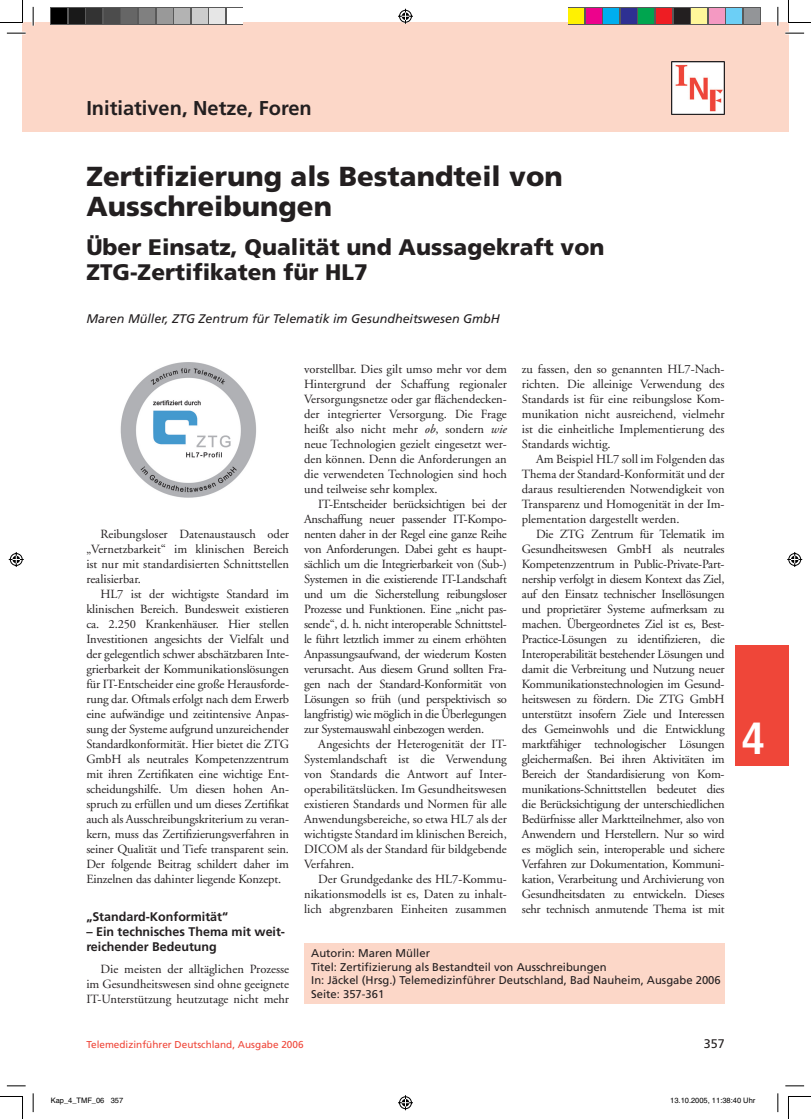
<style>
.page{position:relative;width:811px;height:1119px;background:#fff}
.page>*{position:absolute;margin:0;border:0;box-sizing:border-box;transform-origin:0 0}
.t1{font:700 condensed 45px "Frutiger";color:#fff}
.t2{font:900 27.5px/30px "Frutiger";color:#231f20}
.t3{font:900 22.5px/25px "Frutiger";color:#231f20}
.t4{font:700 20px "Frutiger";color:#231f20}
.t5{font:12.5px/15px "Adobe Garamond";color:#231f20;text-align:justify}
.t6{font:700 12.5px/15px "Frutiger";color:#231f20}
.t7{font:italic 12.5px "Frutiger";color:#231f20}
.t8{font:12.5px "Frutiger";color:#231f20}
.t9{font:11.25px/13.5px "Frutiger";color:#231f20}
.t10{font:10px "Frutiger";color:#ef4639}
.t11{font:7.5px "Helvetica";color:#000}
.s1{font-style:italic}
</style>
<div class="page">
<div style="left:22px;top:23px;width:11px;height:109px;background:#fcd7c8"></div>
<div style="left:33px;top:23px;width:755px;height:109px;background:#fcd7c8"></div>
<div style="left:735px;top:645px;width:53px;height:121px;background:#ef4639"></div>
<img style="left:671px;top:61px;width:53px;height:54px">
<div style="left:304px;top:943px;width:420px;height:61px;background:#fcd7c8"></div>
<img style="left:120px;top:363px;width:136px;height:135px">
<hr style="left:7px;top:32px;width:19px;height:3px;background:#fff">
<hr style="left:785px;top:32px;width:18px;height:3px;background:#fff">
<hr style="left:32px;top:7px;width:3px;height:19px;background:#fff">
<hr style="left:776px;top:7px;width:3px;height:19px;background:#fff">
<svg style="left:7px;top:33px;width:19px;height:1px"></svg>
<svg style="left:785px;top:33px;width:18px;height:1px"></svg>
<svg style="left:7px;top:1085px;width:19px;height:1px"></svg>
<svg style="left:785px;top:1085px;width:18px;height:1px"></svg>
<svg style="left:33px;top:7px;width:1px;height:19px"></svg>
<svg style="left:33px;top:1093px;width:1px;height:19px"></svg>
<svg style="left:777px;top:7px;width:1px;height:19px"></svg>
<svg style="left:777px;top:1093px;width:1px;height:19px"></svg>
<svg style="left:0;top:0;width:23px;height:23px"></svg>
<svg style="left:0;top:1096px;width:23px;height:23px"></svg>
<svg style="left:788px;top:0;width:22px;height:23px"></svg>
<svg style="left:788px;top:1096px;width:22px;height:23px"></svg>
<svg style="left:396px;top:8px;width:18px;height:16px"></svg>
<svg style="left:398px;top:1095px;width:15px;height:16px"></svg>
<svg style="left:8px;top:552px;width:16px;height:15px"></svg>
<svg style="left:787px;top:552px;width:16px;height:15px"></svg>
<svg style="left:51px;top:8px;width:192px;height:17px"></svg>
<div style="left:52px;top:9px;width:15px;height:15px;background:#000"></div>
<div style="left:69px;top:9px;width:15px;height:15px;background:#191919"></div>
<div style="left:87px;top:9px;width:15px;height:15px;background:#333"></div>
<div style="left:104px;top:9px;width:15px;height:15px;background:#4c4c4c"></div>
<div style="left:122px;top:9px;width:15px;height:15px;background:#666"></div>
<div style="left:139px;top:9px;width:15px;height:15px;background:#808080"></div>
<div style="left:157px;top:9px;width:15px;height:15px;background:#999"></div>
<div style="left:174px;top:9px;width:15px;height:15px;background:#b3b3b3"></div>
<div style="left:192px;top:9px;width:15px;height:15px;background:#ccc"></div>
<div style="left:209px;top:9px;width:15px;height:15px;background:#e6e6e6"></div>
<div style="left:227px;top:9px;width:15px;height:15px;background:#fff"></div>
<svg style="left:567px;top:8px;width:193px;height:17px"></svg>
<div style="left:568px;top:9px;width:15px;height:15px;background:#fff101"></div>
<div style="left:586px;top:9px;width:15px;height:15px;background:#ed028c"></div>
<div style="left:603px;top:9px;width:15px;height:15px;background:#00aeef"></div>
<div style="left:621px;top:9px;width:15px;height:15px;background:#2e3092"></div>
<div style="left:638px;top:9px;width:15px;height:15px;background:#00a54f"></div>
<div style="left:656px;top:9px;width:15px;height:15px;background:#ee1d23"></div>
<div style="left:673px;top:9px;width:15px;height:15px;background:#231f20"></div>
<div style="left:691px;top:9px;width:15px;height:15px;background:#fff79a"></div>
<div style="left:708px;top:9px;width:15px;height:15px;background:#f499c2"></div>
<div style="left:726px;top:9px;width:15px;height:15px;background:#6ccff6"></div>
<div style="left:743px;top:9px;width:15px;height:15px;background:#939598"></div>
<h3 class="t4" style="left:86px;top:100px;width:227px">Initiativen, Netze, Foren</h3>
<h2 class="t2" style="left:86px;top:163px;width:478px">Zertifizierung als Bestandteil von<br>Ausschreibungen</h2>
<h3 class="t3" style="left:86px;top:236px;width:519px">Über Einsatz, Qualität und Aussagekraft von<br>ZTG-Zertifikaten für HL7</h3>
<p class="t7" style="left:86px;top:314px;width:415px">Maren Müller, ZTG Zentrum für Telematik im Gesundheitswesen GmbH</p>
<p class="t5" style="left:304px;top:363px;width:204px">vorstellbar. Dies gilt umso mehr vor dem Hintergrund der Schaffung regionaler Versorgungsnetze oder gar flächendecken&shy;der integrierter Versorgung. Die Frage heißt also nicht mehr <span class="s1">ob</span>, sondern <span class="s1">wie </span>neue Technologien gezielt eingesetzt wer&shy;den können. Denn die Anforderungen an die verwendeten Technologien sind hoch und teilweise sehr komplex.</p>
<p class="t5" style="left:304px;top:498px;width:204px;text-indent:14px">IT-Entscheider berücksichtigen bei der Anschaffung neuer passender IT-Kompo&shy;nenten daher in der Regel eine ganze Reihe von Anforderungen. Dabei geht es haupt&shy;sächlich um die Integrierbarkeit von (Sub-)<br>Systemen in die existierende IT-Landschaft und um die Sicherstellung reibungsloser Prozesse und Funktionen. Eine „nicht pas&shy;sende“, d. h. nicht interoperable Schnittstel&shy;le führt letztlich immer zu einem erhöhten Anpassungsaufwand, der wiederum Kosten verursacht. Aus diesem Grund sollten Fra&shy;gen nach der Standard-Konformität von Lösungen so früh (und perspektivisch so langfristig) wie möglich in die Überlegungen zur Systemauswahl einbezogen werden.</p>
<p class="t5" style="left:304px;top:738px;width:204px;text-indent:14px">Angesichts der Heterogenität der IT-Systemlandschaft ist die Verwendung von Standards die Antwort auf Inter&shy;operabilitätslücken. Im Gesundheitswesen existieren Standards und Normen für alle Anwendungsbereiche, so etwa HL7 als der wichtigste Standard im klinischen Bereich, DICOM als der Standard für bildgebende Verfahren.</p>
<p class="t5" style="left:304px;top:873px;width:204px;text-indent:14px">Der Grundgedanke des HL7-Kommu&shy;nikationsmodells ist es, Daten zu inhalt&shy;lich abgrenzbaren Einheiten zusammen</p>
<p class="t5" style="left:521px;top:363px;width:204px">zu fassen, den so genannten HL7-Nach&shy;richten. Die alleinige Verwendung des Standards ist für eine reibungslose Kom&shy;munikation nicht ausreichend, vielmehr ist die einheitliche Implementierung des Standards wichtig.</p>
<p class="t5" style="left:521px;top:453px;width:204px;text-indent:14px">Am Beispiel HL7 soll im Folgenden das Thema der Standard-Konformität und der daraus resultierenden Notwendigkeit von Transparenz und Homogenität in der Im&shy;plementation dargestellt werden.</p>
<p class="t5" style="left:521px;top:528px;width:204px;text-indent:14px">Die ZTG Zentrum für Telematik im Gesundheitswesen GmbH als neutrales Kompetenzzentrum in Public-Private-Part&shy;nership verfolgt in diesem Kontext das Ziel, auf den Einsatz technischer Insellösungen und proprietärer Systeme aufmerksam zu machen. Übergeordnetes Ziel ist es, Best-Practice-Lösungen zu identifizieren, die Interoperabilität bestehender Lösungen und damit die Verbreitung und Nutzung neuer Kommunikationstechnologien im Gesund&shy;heitswesen zu fördern. Die ZTG GmbH unterstützt insofern Ziele und Interessen des Gemeinwohls und die Entwicklung marktfähiger technologischer Lösungen gleichermaßen. Bei ihren Aktivitäten im Bereich der Standardisierung von Kom&shy;munikations-Schnittstellen bedeutet dies die Berücksichtigung der unterschiedlichen Bedürfnisse aller Marktteilnehmer, also von Anwendern und Herstellern. Nur so wird es möglich sein, interoperable und sichere Verfahren zur Dokumentation, Kommuni&shy;kation, Verarbeitung und Archivierung von Gesundheitsdaten zu entwickeln. Dieses sehr technisch anmutende Thema ist mit</p>
<p class="t5" style="left:86px;top:528px;width:204px;text-indent:14px">Reibungsloser Datenaustausch oder „Vernetzbarkeit“ im klinischen Bereich ist nur mit standardisierten Schnittstellen realisierbar.</p>
<p class="t5" style="left:86px;top:588px;width:204px;text-indent:14px">HL7 ist der wichtigste Standard im klinischen Bereich. Bundesweit existieren ca. 2.250 Krankenhäuser. Hier stellen Investitionen angesichts der Vielfalt und der gelegentlich schwer abschätzbaren Inte&shy;grierbarkeit der Kommunikationslösungen für IT-Entscheider eine große Herausforde&shy;rung dar. Oftmals erfolgt nach dem Erwerb eine aufwändige und zeitintensive Anpas&shy;sung der Systeme aufgrund unzureichender Standardkonformität. Hier bietet die ZTG GmbH als neutrales Kompetenzzentrum mit ihren Zertifikaten eine wichtige Ent&shy;scheidungshilfe. Um diesen hohen An&shy;spruch zu erfüllen und um dieses Zertifikat auch als Ausschreibungskriterium zu veran&shy;kern, muss das Zertifizierungsverfahren in seiner Qualität und Tiefe transparent sein.<br>Der folgende Beitrag schildert daher im Einzelnen das dahinter liegende Konzept.</p>
<p class="t6" style="left:86px;top:909px;width:143px">„Standard-Konformität“</p>
<p class="t6" style="left:86px;top:924px;width:200px">– Ein technisches Thema mit weit&shy;reichender Bedeutung</p>
<p class="t5" style="left:86px;top:963px;width:204px;text-indent:14px">Die meisten der alltäglichen Prozesse im Gesundheitswesen sind ohne geeignete IT-Unterstützung heutzutage nicht mehr</p>
<p class="t9" style="left:311px;top:947px;width:411px">Autorin: Maren Müller<br>Titel: Zertifizierung als Bestandteil von Ausschreibungen<br>In: Jäckel (Hrsg.) Telemedizinführer Deutschland, Bad Nauheim, Ausgabe 2006<br>Seite: 357-361</p>
<p class="t10" style="left:86px;top:1040px;width:219px">Telemedizinführer Deutschland, Ausgabe 2006</p>
<p class="t8" style="left:703px;top:1038px;width:22px">357</p>
<h1 class="t1" style="left:741px;top:720px;width:25px">4</h1>
<p class="t11" style="left:51px;top:1098px;width:74px">Kap_4_TMF_06 357</p>
<p class="t11" style="left:670px;top:1098px;width:87px">13.10.2005, 11:38:40 Uhr</p>
</div>
